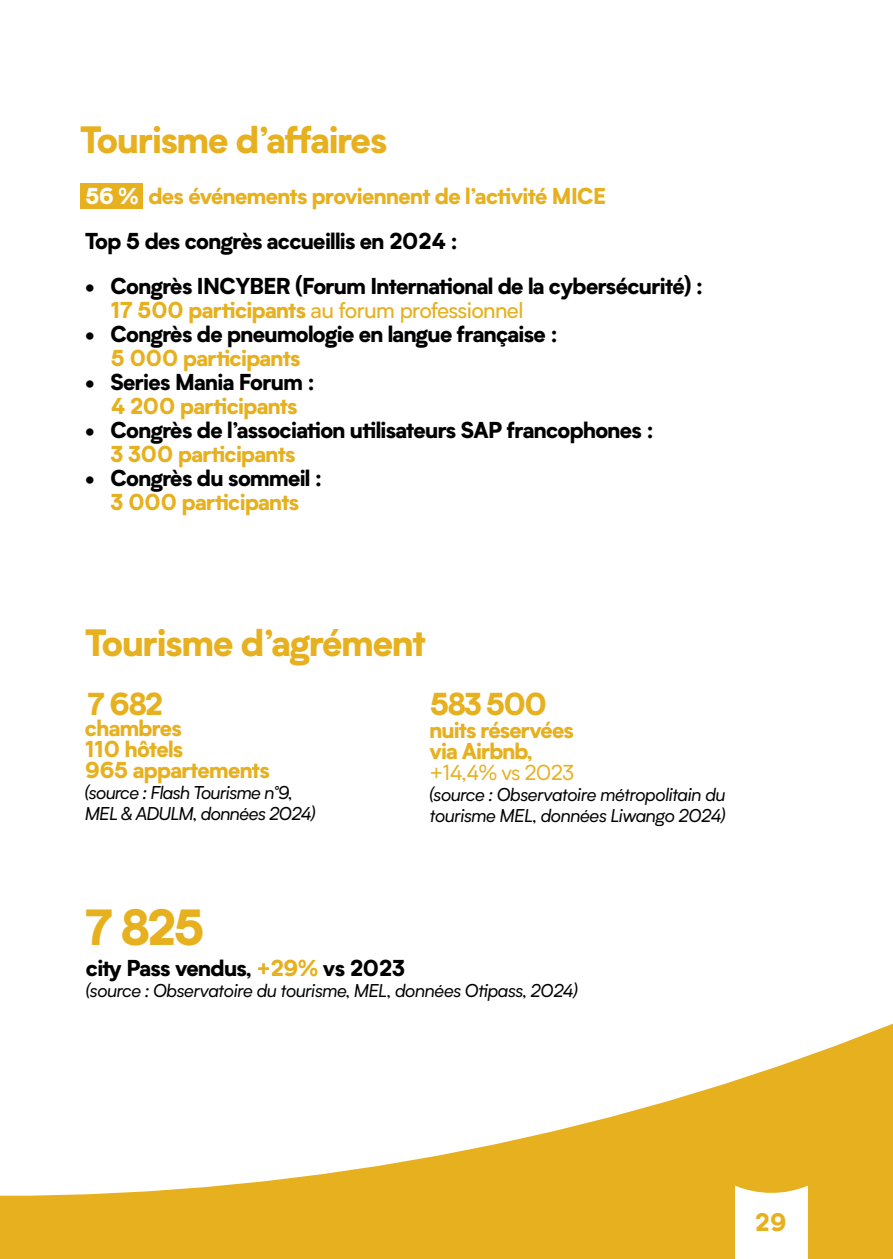
<style>
.page{position:relative;width:893px;height:1259px;background:#fff}
.page>*{position:absolute;margin:0;border:0;box-sizing:border-box;transform-origin:0 0}
.t1{font:900 48px "Biotif";color:#e6b01e}
.t2{font:900 36px "Biotif";letter-spacing:-.03em;color:#e6b01e}
.t3{font:900 30px "Biotif";letter-spacing:-.08em;color:#e6b01e}
.t4{font:900 24px "Biotif";color:#e6b01e}
.t5{font:900 21.6px/24px "Biotif";letter-spacing:-.03em;color:#000}
.t6{font:900 21.6px/21px "Biotif";letter-spacing:-.03em;color:#e6b01e}
.t7{font:21px "Biotif";letter-spacing:-.04em;color:#e6b01e}
.t8{font:italic 18px/21px "Biotif";letter-spacing:-.03em;color:#000}
.s1{color:#fff}
.s2{color:#e6b01e}
.s3{font-weight:400;color:#e6b01e}
</style>
<div class="page">
<svg style="left:0;top:1023px;width:893px;height:236px"></svg>
<svg style="left:735px;top:1185px;width:73px;height:74px"></svg>
<div style="left:80px;top:184px;width:63px;height:25px;background:#e6b01e"></div>
<h2 class="t2" style="left:80px;top:111px;width:309px">Tourisme d’affaires</h2>
<p class="t6" style="left:85px;top:184px;width:523px"><span class="s1">56 %</span> des événements proviennent de l’activité MICE</p>
<p class="t5" style="left:85px;top:228px;width:374px">Top 5 des congrès accueillis en 2024 :</p>
<p class="t5" style="left:110px;top:272px;width:594px;text-indent:-26px">• Congrès INCYBER (Forum International de la cybersécurité) :<br><span class="s2">17 500 participants</span> <span class="s3">au forum professionnel</span></p>
<p class="t5" style="left:85px;top:320px;width:475px">• Congrès de pneumologie en langue française :</p>
<p class="t6" style="left:110px;top:346px;width:192px">5 000 participants</p>
<p class="t5" style="left:85px;top:368px;width:231px">• Series Mania Forum :</p>
<p class="t6" style="left:110px;top:394px;width:189px">4 200 participants</p>
<p class="t5" style="left:85px;top:416px;width:571px">• Congrès de l’association utilisateurs SAP francophones :</p>
<p class="t6" style="left:110px;top:442px;width:187px">3 300 participants</p>
<p class="t5" style="left:85px;top:464px;width:239px">• Congrès du sommeil :</p>
<p class="t6" style="left:110px;top:490px;width:190px">3 000 participants</p>
<h2 class="t2" style="left:85px;top:614px;width:342px">Tourisme d’agrément</h2>
<h3 class="t3" style="left:87px;top:680px;width:77px">7 682</h3>
<p class="t6" style="left:85px;top:716px;width:186px">chambres<br>110 hôtels<br>965 appartements</p>
<p class="t8" style="left:85px;top:781px;width:232px">(source : Flash Tourisme n°9,<br>MEL &amp; ADULM, données 2024)</p>
<h3 class="t3" style="left:429px;top:680px;width:119px">583 500</h3>
<p class="t6" style="left:429px;top:718px;width:146px">nuits réservées via Airbnb,</p>
<p class="t7" style="left:429px;top:757px;width:146px">+14,4% vs 2023</p>
<p class="t8" style="left:429px;top:783px;width:298px">(source : Observatoire métropolitain du tourisme MEL, données Liwango 2024)</p>
<h1 class="t1" style="left:85px;top:890px;width:122px">7 825</h1>
<p class="t5" style="left:86px;top:954px;width:321px">city Pass vendus, <span class="s2">+29%</span> vs 2023</p>
<p class="t8" style="left:86px;top:979px;width:493px">(source : Observatoire du tourisme, MEL, données Otipass, 2024)</p>
<p class="t4" style="left:755px;top:1203px;width:33px">29</p>
</div>
